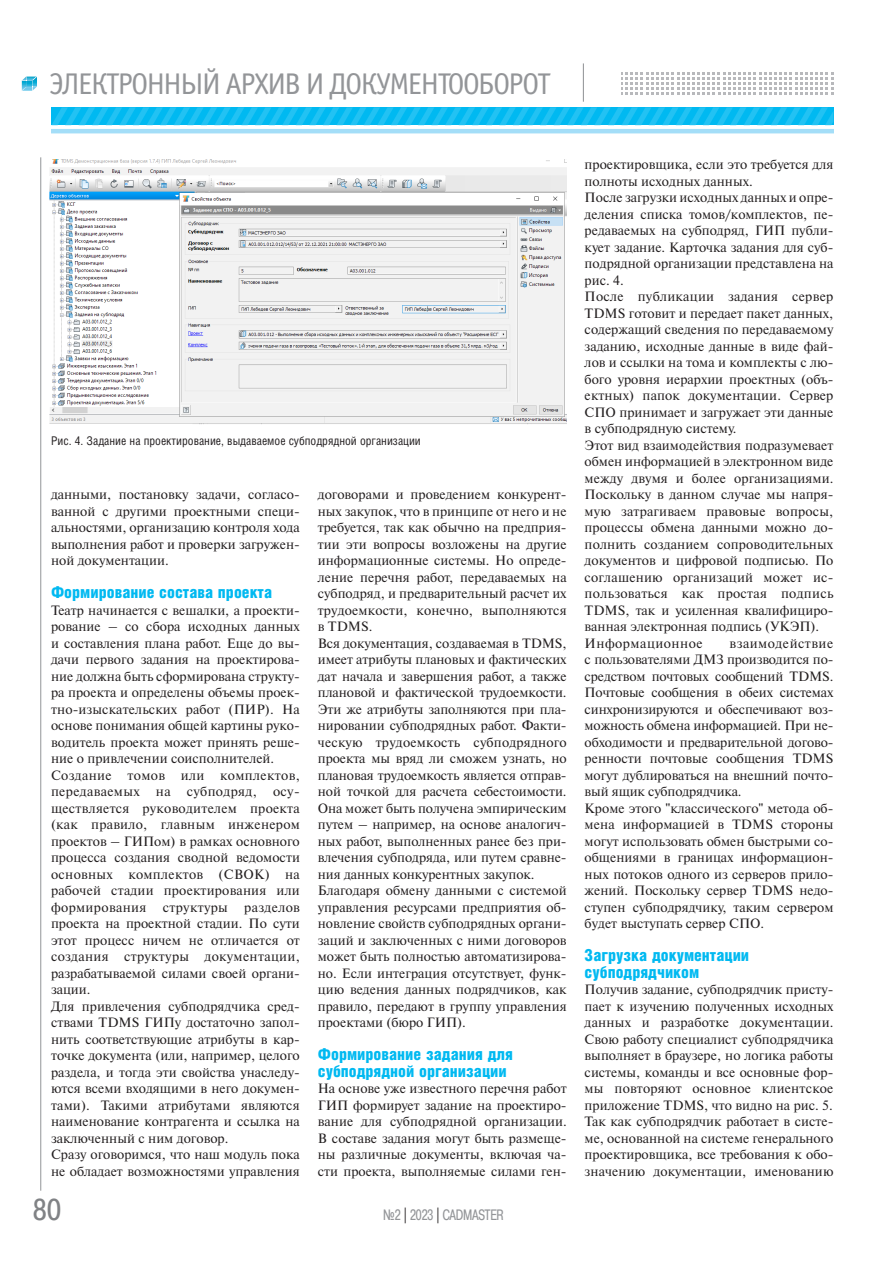
<style>
.page{position:relative;width:893px;height:1263px;background:#fff}
.page>*{position:absolute;margin:0;border:0;box-sizing:border-box;transform-origin:0 0}
.t1{font:30px "Officina Sans C";letter-spacing:-.05em;color:#939598}
.t2{font:30px "Pragmatica Cond C";color:#808285;scale:1.07 1}
.t3{font:900 16.5px/16.5px "Helios Cond";color:#00b9f1}
.t4{font:15px "Pragmatica Cond C";color:#939598;scale:.9 1}
.t5{font:13.5px/16.5px "Newton C";color:#231f20}
.t6{font:12px "Helios Cond";color:#231f20}
.s1{color:#231f20}
</style>
<div class="page">
<svg style="left:21px;top:76px;width:16px;height:15px"></svg>
<hr style="left:583px;top:63px;width:1px;height:39px;background:#939598">
<svg style="left:621px;top:72px;width:212px;height:23px"></svg>
<svg style="left:51px;top:107px;width:782px;height:18px;background:#0fbcf1"></svg>
<hr style="left:51px;top:129px;width:782px;height:4px;background:#a4def8">
<hr style="left:40px;top:157px;width:1px;height:1034px;background:#939598">
<img style="left:49px;top:159px;width:518px;height:265px">
<h1 class="t1" style="left:49px;top:67px;width:503px">ЭЛЕКТРОННЫЙ АРХИВ И ДОКУМЕНТООБОРОТ</h1>
<p class="t6" style="left:51px;top:434px;width:371px">Рис. 4. Задание на проектирование, выдаваемое субподрядной организации</p>
<p class="t5" style="left:51px;top:486px;width:250px;text-align:justify">данными, постановку задачи, согласо&shy;ванной с другими проектными специ&shy;альностями, организацию контроля хода выполнения работ и проверки загружен&shy;ной документации.</p>
<p class="t3" style="left:51px;top:584px;width:223px">Формирование состава проекта</p>
<p class="t5" style="left:51px;top:602px;width:250px">Театр начинается с вешалки, а проекти&shy;рование – со сбора исходных данных и составления плана работ. Еще до вы&shy;дачи первого задания на проектирова&shy;ние должна быть сформирована структу&shy;ра проекта и определены объемы проек&shy;тно-изыскательских работ (ПИР). На основе понимания общей картины руко&shy;водитель проекта может принять реше&shy;ние о привлечении соисполнителей.<br>Создание томов или комплектов, передаваемых на субподряд, осу&shy;ществляется руководителем проекта (как правило, главным инженером проектов – ГИПом) в рамках основного процесса создания сводной ведомости основных комплектов (СВОК) на рабочей стадии проектирования или формирования структуры разделов проекта на проектной стадии. По сути этот процесс ничем не отличается от создания структуры документации, разрабатываемой силами своей органи&shy;зации.<br>Для привлечения субподрядчика сред&shy;ствами TDMS ГИПу достаточно запол&shy;нить соответствующие атрибуты в кар&shy;точке документа (или, например, целого раздела, и тогда эти свойства унаследу&shy;ются всеми входящими в него докумен&shy;тами). Такими атрибутами являются наименование контрагента и ссылка на заключенный с ним договор.<br>Сразу оговоримся, что наш модуль пока не обладает возможностями управления</p>
<p class="t5" style="left:318px;top:486px;width:250px">договорами и проведением конкурент&shy;ных закупок, что в принципе от него и не требуется, так как обычно на предприя&shy;тии эти вопросы возложены на другие информационные системы. Но опреде&shy;ление перечня работ, передаваемых на субподряд, и предварительный расчет их трудоемкости, конечно, выполняются в TDMS.<br>Вся документация, создаваемая в TDMS, имеет атрибуты плановых и фактических дат начала и завершения работ, а также плановой и фактической трудоемкости.<br>Эти же атрибуты заполняются при пла&shy;нировании субподрядных работ. Факти&shy;ческую трудоемкость субподрядного проекта мы вряд ли сможем узнать, но плановая трудоемкость является отправ&shy;ной точкой для расчета себестоимости.<br>Она может быть получена эмпирическим путем – например, на основе аналогич&shy;ных работ, выполненных ранее без при&shy;влечения субподряда, или путем сравне&shy;ния данных конкурентных закупок.<br>Благодаря обмену данными с системой управления ресурсами предприятия об&shy;новление свойств субподрядных органи&shy;заций и заключенных с ними договоров может быть полностью автоматизирова&shy;но. Если интеграция отсутствует, функ&shy;цию ведения данных подрядчиков, как правило, передают в группу управления проектами (бюро ГИП).</p>
<p class="t3" style="left:318px;top:1046px;width:197px">Формирование задания для субподрядной организации</p>
<p class="t5" style="left:318px;top:1080px;width:250px;text-align:justify">На основе уже известного перечня работ ГИП формирует задание на проектиро&shy;вание для субподрядной организации.<br>В составе задания могут быть размеще&shy;ны различные документы, включая ча&shy;сти проекта, выполняемые силами ген-</p>
<h1 class="t2" style="left:33px;top:1192px;width:28px">80</h1>
<p class="t4" style="left:383px;top:1206px;width:135px">№2 <span class="s1">|</span> 2023 <span class="s1">|</span> CADMASTER</p>
<p class="t5" style="left:585px;top:156px;width:250px">проектировщика, если это требуется для полноты исходных данных.<br>После загрузки исходных данных и опре&shy;деления списка томов/комплектов, пе&shy;редаваемых на субподряд, ГИП публи&shy;кует задание. Карточка задания для суб&shy;подрядной организации представлена на рис. 4.<br>После публикации задания сервер TDMS готовит и передает пакет данных, содержащий сведения по передаваемому заданию, исходные данные в виде фай&shy;лов и ссылки на тома и комплекты с лю&shy;бого уровня иерархии проектных (объ&shy;ектных) папок документации. Сервер СПО принимает и загружает эти данные в субподрядную систему.<br>Этот вид взаимодействия подразумевает обмен информацией в электронном виде между двумя и более организациями.<br>Поскольку в данном случае мы напря&shy;мую затрагиваем правовые вопросы, процессы обмена данными можно до&shy;полнить созданием сопроводительных документов и цифровой подписью. По соглашению организаций может ис&shy;пользоваться как простая подпись TDMS, так и усиленная квалифициро&shy;ванная электронная подпись (УКЭП).<br>Информационное</p>
<p class="t5" style="left:585px;top:635px;width:250px;text-indent:145px">взаимодействие с пользователями ДМЗ производится по&shy;средством почтовых сообщений TDMS.<br>Почтовые сообщения в обеих системах синхронизируются и обеспечивают воз&shy;можность обмена информацией. При не&shy;обходимости и предварительной догово&shy;ренности почтовые сообщения TDMS могут дублироваться на внешний почто&shy;вый ящик субподрядчика.<br>Кроме этого "классического" метода об&shy;мена информацией в TDMS стороны могут использовать обмен быстрыми со&shy;общениями в границах информацион&shy;ных потоков одного из серверов прило&shy;жений. Поскольку сервер TDMS недо&shy;ступен субподрядчику, таким сервером будет выступать сервер СПО.</p>
<p class="t3" style="left:585px;top:947px;width:166px">Загрузка документации субподрядчиком</p>
<p class="t5" style="left:585px;top:981px;width:250px;text-align:justify">Получив задание, субподрядчик присту&shy;пает к изучению полученных исходных данных и разработке документации.<br>Свою работу специалист субподрядчика выполняет в браузере, но логика работы системы, команды и все основные фор&shy;мы повторяют основное клиентское приложение TDMS, что видно на рис. 5.<br>Так как субподрядчик работает в систе&shy;ме, основанной на системе генерального проектировщика, все требования к обо&shy;значению документации, именованию</p>
</div>
